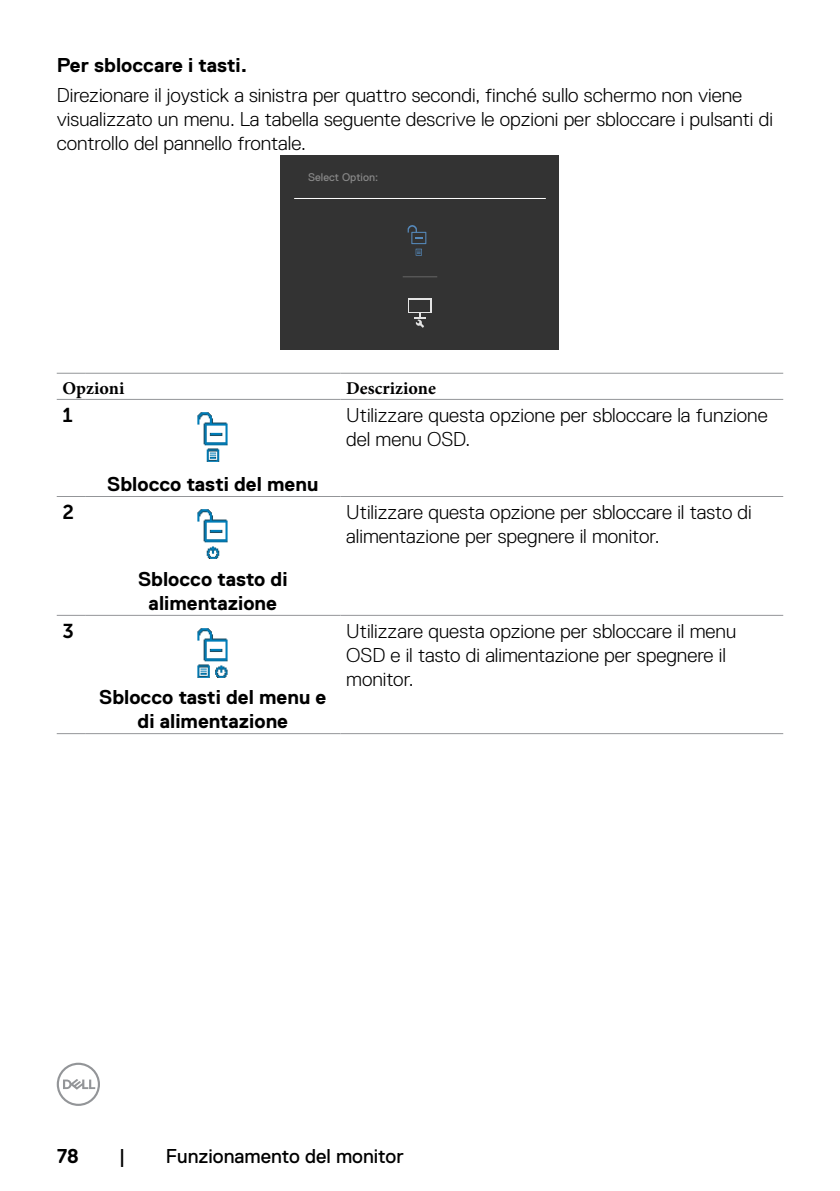
<style>
.page{position:relative;width:840px;height:1191px;background:#fff}
.page>*{position:absolute;margin:0;border:0;box-sizing:border-box;transform-origin:0 0}
.t1{font:300 20px/24px "Dell Replica";color:#000}
.t2{font:700 20px/24px "Dell Replica";color:#000;text-align:center}
.t3{font:20px "Dell Replica";color:#000}
.t4{font:20px "Museo Sans For Dell 700";color:#000}
.t5{font:700 18px "Minion Pro";color:#000}
.t6{font:11.2px "Dell Replica";color:#888}
</style>
<div class="page">
<svg style="left:57px;top:1062px;width:43px;height:44px"></svg>
<div style="left:280px;top:155px;width:279px;height:194px;background:#333"></div>
<hr style="left:294px;top:198px;width:251px;height:1px;background:#fff">
<hr style="left:402px;top:276px;width:35px;height:1px;background:#666">
<div style="left:408px;top:299px;width:23px;height:14px;background:#e4e4e4"></div>
<div style="left:409px;top:300px;width:21px;height:12px;background:#333"></div>
<svg style="left:414px;top:313px;width:11px;height:15px"></svg>
<svg style="left:407px;top:225px;width:19px;height:31px"></svg>
<svg style="left:57px;top:373px;width:28px;height:1px"></svg>
<hr style="left:85px;top:373px;width:255px;height:1px;background:#939598">
<hr style="left:340px;top:373px;width:442px;height:1px;background:#939598">
<svg style="left:57px;top:399px;width:28px;height:1px"></svg>
<hr style="left:85px;top:399px;width:255px;height:1px;background:#939598">
<hr style="left:340px;top:399px;width:442px;height:1px;background:#939598">
<svg style="left:57px;top:496px;width:28px;height:1px"></svg>
<hr style="left:85px;top:496px;width:255px;height:1px;background:#939598">
<hr style="left:340px;top:496px;width:442px;height:1px;background:#939598">
<svg style="left:57px;top:615px;width:28px;height:1px"></svg>
<hr style="left:85px;top:615px;width:255px;height:1px;background:#939598">
<hr style="left:340px;top:615px;width:442px;height:1px;background:#939598">
<svg style="left:57px;top:733px;width:28px;height:1px"></svg>
<hr style="left:85px;top:733px;width:255px;height:1px;background:#939598">
<hr style="left:340px;top:733px;width:442px;height:1px;background:#939598">
<img style="left:197px;top:412px;width:31px;height:50px">
<img style="left:197px;top:509px;width:31px;height:50px">
<img style="left:197px;top:628px;width:31px;height:50px">
<p class="t2" style="left:57px;top:53px;width:192px">Per sbloccare i tasti.</p>
<p class="t1" style="left:57px;top:83px;width:717px">Direzionare il joystick a sinistra per quattro secondi, finché sullo schermo non viene visualizzato un menu. La tabella seguente descrive le opzioni per sbloccare i pulsanti di controllo del pannello frontale.</p>
<p class="t6" style="left:308px;top:171px;width:71px">Select Option:</p>
<p class="t5" style="left:62px;top:375px;width:63px">Opzioni</p>
<p class="t5" style="left:346px;top:375px;width:91px">Descrizione</p>
<p class="t4" style="left:62px;top:404px;width:12px">1</p>
<p class="t1" style="left:346px;top:403px;width:422px">Utilizzare questa opzione per sbloccare la funzione del menu OSD.</p>
<p class="t4" style="left:62px;top:501px;width:13px">2</p>
<p class="t4" style="left:62px;top:620px;width:13px">3</p>
<p class="t2" style="left:107px;top:472px;width:213px">Sblocco tasti del menu</p>
<p class="t2" style="left:138px;top:567px;width:151px">Sblocco tasto di alimentazione</p>
<p class="t2" style="left:99px;top:685px;width:228px">Sblocco tasti del menu e di alimentazione</p>
<p class="t1" style="left:346px;top:500px;width:407px">Utilizzare questa opzione per sbloccare il tasto di alimentazione per spegnere il monitor.</p>
<p class="t1" style="left:346px;top:619px;width:391px">Utilizzare questa opzione per sbloccare il menu<br>OSD e il tasto di alimentazione per spegnere il monitor.</p>
<p class="t2" style="left:57px;top:1143px;width:24px">78</p>
<p class="t3" style="left:119px;top:1144px;width:8px">|</p>
<p class="t3" style="left:165px;top:1144px;width:239px">Funzionamento del monitor</p>
</div>
